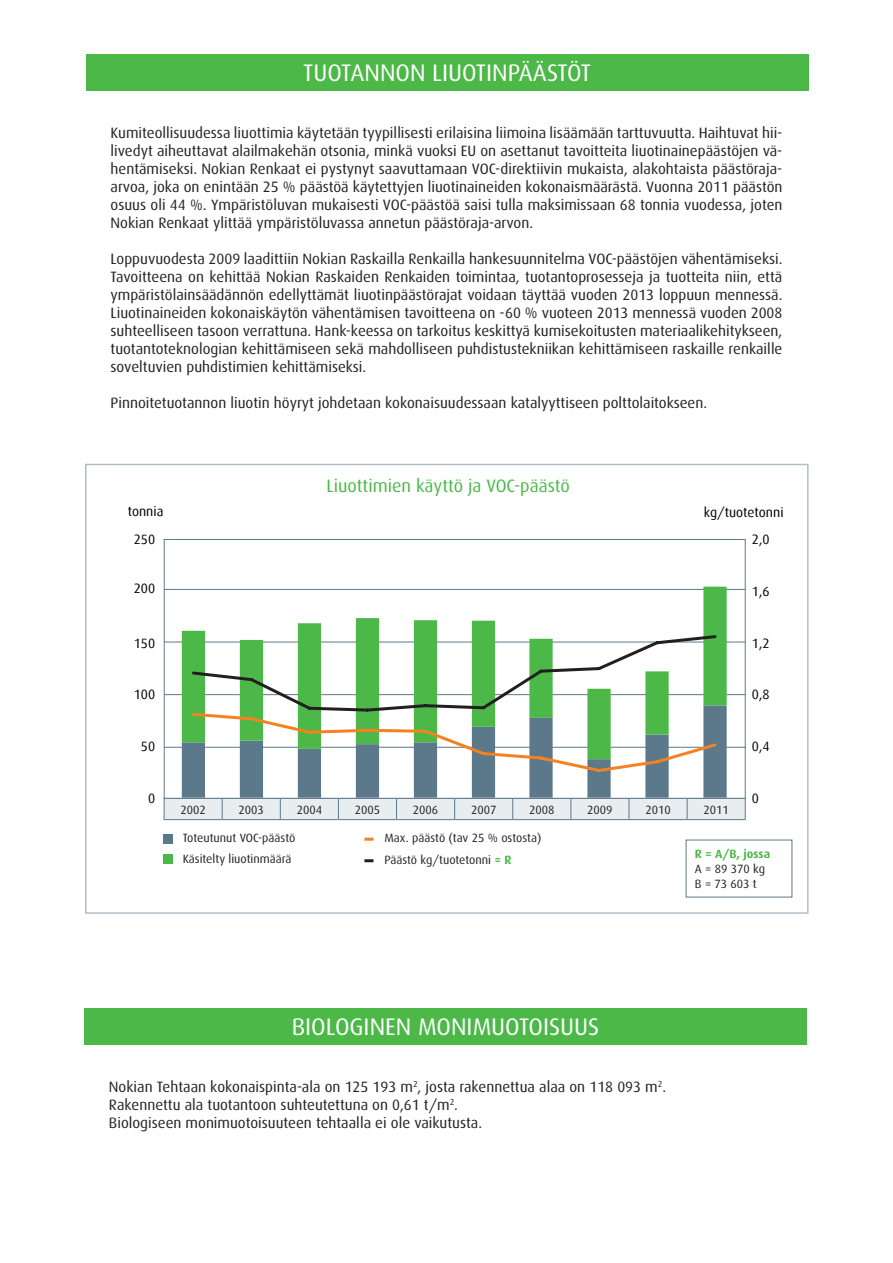
<style>
.page{position:relative;width:893px;height:1263px;background:#fff}
.page>*{position:absolute;margin:0;border:0;box-sizing:border-box;transform-origin:0 0}
.t1{font:24px "Dax";color:#fff}
.t2{font:18px "Dax";color:#4cb848}
.t3{font:15px/18px "Dax";color:#231f20;text-align:justify}
.t4{font:13.5px "Dax";color:#000}
.t5{font:12px/21px "Dax";color:#231f20}
.t6{font:700 12px "Dax";color:#4cb848}
.s1{font-weight:700;color:#4cb848}
</style>
<div class="page">
<div style="left:86px;top:54px;width:723px;height:36px;background:#4cb848"></div>
<div style="left:85px;top:464px;width:724px;height:450px;border:2px solid #b0beca"></div>
<div style="left:163px;top:835px;width:10px;height:9px;background:#5c788b"></div>
<div style="left:163px;top:855px;width:10px;height:9px;background:#4cb848"></div>
<svg style="left:364px;top:838px;width:9px;height:3px"></svg>
<svg style="left:364px;top:859px;width:9px;height:3px"></svg>
<hr style="left:164px;top:694px;width:581px;height:1px;background:#5c788b">
<hr style="left:164px;top:642px;width:581px;height:1px;background:#5c788b">
<hr style="left:164px;top:589px;width:581px;height:1px;background:#5c788b">
<hr style="left:164px;top:747px;width:582px;height:1px;background:#5c788b">
<svg style="left:182px;top:759px;width:545px;height:39px"></svg>
<svg style="left:182px;top:587px;width:545px;height:172px"></svg>
<svg style="left:190px;top:633px;width:529px;height:141px"></svg>
<svg style="left:164px;top:798px;width:582px;height:21px"></svg>
<hr style="left:164px;top:819px;width:58px;height:1px;background:#5c788b">
<hr style="left:222px;top:819px;width:58px;height:1px;background:#5c788b">
<hr style="left:280px;top:819px;width:58px;height:1px;background:#5c788b">
<hr style="left:338px;top:819px;width:59px;height:1px;background:#5c788b">
<hr style="left:397px;top:819px;width:58px;height:1px;background:#5c788b">
<hr style="left:455px;top:819px;width:58px;height:1px;background:#5c788b">
<hr style="left:513px;top:819px;width:58px;height:1px;background:#5c788b">
<hr style="left:571px;top:819px;width:58px;height:1px;background:#5c788b">
<hr style="left:629px;top:819px;width:58px;height:1px;background:#5c788b">
<hr style="left:687px;top:819px;width:59px;height:1px;background:#5c788b">
<div style="left:84px;top:1008px;width:722px;height:36px;background:#4cb848"></div>
<h1 class="t1" style="left:303px;top:60px;width:288px">TUOTANNON LIUOTINPÄÄSTÖT</h1>
<p class="t3" style="left:111px;top:124px;width:673px">Kumiteollisuudessa liuottimia käytetään tyypillisesti erilaisina liimoina lisäämään tarttuvuutta. Haihtuvat hii&shy;livedyt aiheuttavat alailmakehän otsonia, minkä vuoksi EU on asettanut tavoitteita liuotinainepäästöjen vä&shy;hentämiseksi. Nokian Renkaat ei pystynyt saavuttamaan VOC-direktiivin mukaista, alakohtaista päästöraja&shy;arvoa, joka on enintään 25 % päästöä käytettyjen liuotinaineiden kokonaismäärästä. Vuonna 2011 päästön osuus oli 44 %. Ympäristöluvan mukaisesti VOC-päästöä saisi tulla maksimissaan 68 tonnia vuodessa, joten Nokian Renkaat ylittää ympäristöluvassa annetun päästöraja-arvon.</p>
<p class="t3" style="left:111px;top:250px;width:673px">Loppuvuodesta 2009 laadittiin Nokian Raskailla Renkailla hankesuunnitelma VOC-päästöjen vähentämiseksi.<br>Tavoitteena on kehittää Nokian Raskaiden Renkaiden toimintaa, tuotantoprosesseja ja tuotteita niin, että ympäristölainsäädännön edellyttämät liuotinpäästörajat voidaan täyttää vuoden 2013 loppuun mennessä.<br>Liuotinaineiden kokonaiskäytön vähentämisen tavoitteena on -60 % vuoteen 2013 mennessä vuoden 2008 suhteelliseen tasoon verrattuna. Hank-keessa on tarkoitus keskittyä kumisekoitusten materiaalikehitykseen, tuotantoteknologian kehittämiseen sekä mahdolliseen puhdistustekniikan kehittämiseen raskaille renkaille soveltuvien puhdistimien kehittämiseksi.</p>
<p class="t3" style="left:111px;top:394px;width:598px">Pinnoitetuotannon liuotin höyryt johdetaan kokonaisuudessaan katalyyttiseen polttolaitokseen.</p>
<p class="t2" style="left:326px;top:476px;width:245px">Liuottimien käyttö ja VOC-päästö</p>
<p class="t4" style="left:128px;top:503px;width:37px">tonnia</p>
<p class="t4" style="left:704px;top:504px;width:81px">kg/tuotetonni</p>
<p class="t4" style="left:134px;top:532px;width:23px">250</p>
<p class="t4" style="left:134px;top:581px;width:23px">200</p>
<p class="t4" style="left:752px;top:532px;width:19px">2,0</p>
<p class="t4" style="left:752px;top:584px;width:19px">1,6</p>
<p class="t4" style="left:134px;top:635px;width:23px">150</p>
<p class="t4" style="left:752px;top:635px;width:19px">1,2</p>
<p class="t4" style="left:134px;top:687px;width:23px">100</p>
<p class="t4" style="left:752px;top:687px;width:19px">0,8</p>
<p class="t4" style="left:141px;top:739px;width:16px">50</p>
<p class="t4" style="left:752px;top:739px;width:19px">0,4</p>
<p class="t4" style="left:148px;top:791px;width:9px">0</p>
<p class="t4" style="left:752px;top:791px;width:9px">0</p>
<p class="t5" style="left:180px;top:799px;width:27px">2002</p>
<p class="t5" style="left:239px;top:799px;width:27px">2003</p>
<p class="t5" style="left:297px;top:799px;width:27px">2004</p>
<p class="t5" style="left:355px;top:799px;width:27px">2005</p>
<p class="t5" style="left:413px;top:799px;width:27px">2006</p>
<p class="t5" style="left:471px;top:799px;width:27px">2007</p>
<p class="t5" style="left:529px;top:799px;width:27px">2008</p>
<p class="t5" style="left:587px;top:799px;width:27px">2009</p>
<p class="t5" style="left:645px;top:799px;width:27px">2010</p>
<p class="t5" style="left:703px;top:799px;width:27px">2011</p>
<p class="t5" style="left:183px;top:828px;width:114px">Toteutunut VOC-päästö<br>Käsitelty liuotinmäärä</p>
<p class="t5" style="left:384px;top:828px;width:158px;line-height:21.6px">Max. päästö (tav 25 % ostosta)<br>Päästö kg/tuotetonni <span class="s1">= R</span></p>
<p class="t6" style="left:695px;top:847px;width:77px">R = A/B, jossa</p>
<p class="t5" style="left:695px;top:861px;width:72px;line-height:15px">A = 89 370 kg<br>B = 73 603 t</p>
<h1 class="t1" style="left:292px;top:1014px;width:309px">BIOLOGINEN MONIMUOTOISUUS</h1>
<p class="t3" style="left:109px;top:1078px;width:559px;text-align:left">Nokian Tehtaan kokonaispinta-ala on 125 193 m<sup>2</sup>, josta rakennettua alaa on 118 093 m<sup>2</sup>.<br>Rakennettu ala tuotantoon suhteutettuna on 0,61 t/m<sup>2</sup>.<br>Biologiseen monimuotoisuuteen tehtaalla ei ole vaikutusta.</p>
</div>
